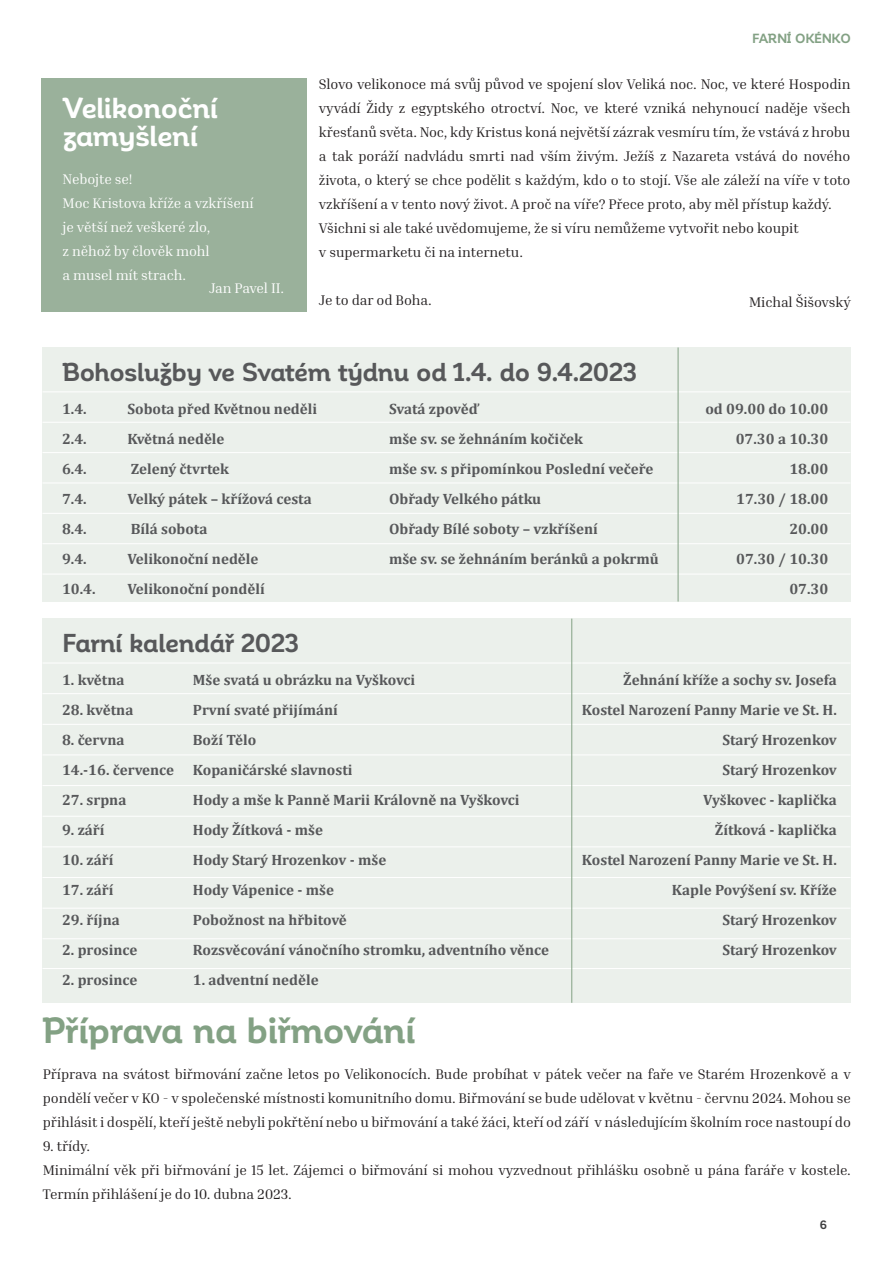
<style>
.page{position:relative;width:893px;height:1263px;background:#fff}
.page>*{position:absolute;margin:0;border:0;box-sizing:border-box;transform-origin:0 0}
.t1{font:700 36px "Corporative Alt";letter-spacing:-.015em;color:#83a184}
.t2{font:700 28.5px/28.5px "Corporative Alt";letter-spacing:-.02em;color:#fff}
.t3{font:700 25.5px "Corporative Alt";letter-spacing:-.015em;color:#57585a}
.t4{font:700 15px/30px "Cambria";color:#57585a;text-align:right}
.t5{font:14.25px/24px "Inria Serif";letter-spacing:-.01em;color:#231f20}
.t6{font:14.25px/24px "Inria Serif";letter-spacing:-.01em;color:#fff}
.t7{font:700 13.05px "Corporative Alt";letter-spacing:-.025em;color:#83a184}
.t8{font:700 12px "Corporative Alt";color:#3e3e3f}
</style>
<div class="page">
<div style="left:42px;top:347px;width:808px;height:255px;background:#ebf0eb"></div>
<div style="left:42px;top:619px;width:808px;height:384px;background:#ebf0eb"></div>
<hr style="left:43px;top:663px;width:807px;height:1px;background:#fff">
<hr style="left:43px;top:693px;width:807px;height:1px;background:#fff">
<hr style="left:43px;top:724px;width:807px;height:1px;background:#fff">
<hr style="left:43px;top:754px;width:807px;height:1px;background:#fff">
<hr style="left:43px;top:785px;width:807px;height:1px;background:#fff">
<hr style="left:43px;top:816px;width:807px;height:1px;background:#fff">
<hr style="left:43px;top:846px;width:807px;height:1px;background:#fff">
<hr style="left:43px;top:908px;width:807px;height:1px;background:#fff">
<hr style="left:43px;top:877px;width:807px;height:1px;background:#fff">
<hr style="left:43px;top:938px;width:807px;height:1px;background:#fff">
<hr style="left:43px;top:968px;width:807px;height:1px;background:#fff">
<hr style="left:571px;top:619px;width:1px;height:384px;background:#83a184">
<div style="left:42px;top:78px;width:265px;height:234px;background:#9ab19b"></div>
<hr style="left:43px;top:391px;width:807px;height:1px;background:#fff">
<hr style="left:43px;top:422px;width:807px;height:1px;background:#fff">
<hr style="left:43px;top:452px;width:807px;height:1px;background:#fff">
<hr style="left:43px;top:483px;width:807px;height:1px;background:#fff">
<hr style="left:43px;top:513px;width:807px;height:1px;background:#fff">
<hr style="left:43px;top:543px;width:807px;height:1px;background:#fff">
<hr style="left:43px;top:574px;width:807px;height:1px;background:#fff">
<hr style="left:678px;top:347px;width:1px;height:255px;background:#83a184">
<h2 class="t2" style="left:63px;top:94px;width:157px">Velikonoční zamyšlení</h2>
<p class="t6" style="left:63px;top:167px;width:192px">Nebojte se!<br>Moc Kristova kříže a vzkříšení je větší než veškeré zlo,<br>z něhož by člověk mohl<br>a musel mít strach.</p>
<p class="t6" style="left:209px;top:276px;width:77px">Jan Pavel II.</p>
<p class="t7" style="left:752px;top:31px;width:100px">FARNÍ OKÉNKO</p>
<p class="t5" style="left:319px;top:72px;width:533px">Slovo velikonoce má svůj původ ve spojení slov Veliká noc. Noc, ve které Hospodin vyvádí Židy z egyptského otroctví. Noc, ve které vzniká nehynoucí naděje všech křesťanů světa. Noc, kdy Kristus koná největší zázrak vesmíru tím, že vstává z hrobu a tak poráží nadvládu smrti nad vším živým. Ježíš z Nazareta vstává do nového života, o který se chce podělit s každým, kdo o to stojí. Vše ale záleží na víře v toto vzkříšení a v tento nový život. A proč na víře? Přece proto, aby měl přístup každý.<br>Všichni si ale také uvědomujeme, že si víru nemůžeme vytvořit nebo koupit<br>v supermarketu či na internetu.</p>
<p class="t5" style="left:319px;top:288px;width:114px">Je to dar od Boha.</p>
<p class="t5" style="left:749px;top:290px;width:103px">Michal Šišovský</p>
<h3 class="t3" style="left:62px;top:358px;width:576px">Bohoslužby ve Svatém týdnu od 1.4. do 9.4.2023</h3>
<p class="t4" style="left:62px;top:393px;width:26px">1.4.</p>
<p class="t4" style="left:127px;top:393px;width:191px">Sobota před Květnou neděli</p>
<p class="t4" style="left:389px;top:393px;width:92px">Svatá zpověď</p>
<p class="t4" style="left:62px;top:423px;width:26px">2.4.</p>
<p class="t4" style="left:127px;top:423px;width:99px">Květná neděle</p>
<p class="t4" style="left:389px;top:423px;width:196px">mše sv. se žehnáním kočiček</p>
<p class="t4" style="left:62px;top:453px;width:26px">6.4.</p>
<p class="t4" style="left:131px;top:453px;width:100px">Zelený čtvrtek</p>
<p class="t4" style="left:389px;top:453px;width:266px">mše sv. s připomínkou Poslední večeře</p>
<p class="t4" style="left:62px;top:483px;width:26px">7.4.</p>
<p class="t4" style="left:127px;top:483px;width:186px">Velký pátek – křížová cesta</p>
<p class="t4" style="left:389px;top:483px;width:154px">Obřady Velkého pátku</p>
<p class="t4" style="left:62px;top:513px;width:26px">8.4.</p>
<p class="t4" style="left:131px;top:513px;width:78px">Bílá sobota</p>
<p class="t4" style="left:389px;top:513px;width:210px">Obřady Bílé soboty – vzkříšení</p>
<p class="t4" style="left:62px;top:543px;width:26px">9.4.</p>
<p class="t4" style="left:127px;top:543px;width:133px">Velikonoční neděle</p>
<p class="t4" style="left:389px;top:543px;width:271px">mše sv. se žehnáním beránků a pokrmů</p>
<p class="t4" style="left:62px;top:573px;width:35px">10.4.</p>
<p class="t4" style="left:127px;top:573px;width:139px">Velikonoční pondělí</p>
<p class="t4" style="left:705px;top:393px;width:124px">od 09.00 do 10.00<br>07.30 a 10.30<br>18.00<br>17.30 / 18.00<br>20.00<br>07.30 / 10.30<br>07.30</p>
<h3 class="t3" style="left:62px;top:629px;width:238px">Farní kalendář 2023</h3>
<p class="t4" style="left:62px;top:664px;width:64px">1. května</p>
<p class="t4" style="left:193px;top:664px;width:224px">Mše svatá u obrázku na Vyškovci</p>
<p class="t4" style="left:62px;top:694px;width:73px">28. května</p>
<p class="t4" style="left:193px;top:694px;width:147px">První svaté přijímání</p>
<p class="t4" style="left:62px;top:724px;width:64px">8. června</p>
<p class="t4" style="left:62px;top:724px;width:292px;text-align:left;text-indent:131px">Boží Tělo<br>14.-16. července Kopaničárské slavnosti</p>
<p class="t4" style="left:62px;top:784px;width:66px">27. srpna</p>
<p class="t4" style="left:193px;top:784px;width:328px">Hody a mše k Panně Marii Královně na Vyškovci</p>
<p class="t4" style="left:62px;top:814px;width:44px">9. září</p>
<p class="t4" style="left:193px;top:814px;width:132px">Hody Žítková - mše</p>
<p class="t4" style="left:62px;top:844px;width:53px">10. září</p>
<p class="t4" style="left:193px;top:844px;width:195px">Hody Starý Hrozenkov - mše</p>
<p class="t4" style="left:62px;top:874px;width:53px">17. září</p>
<p class="t4" style="left:193px;top:874px;width:143px">Hody Vápenice - mše</p>
<p class="t4" style="left:62px;top:904px;width:59px">29. října</p>
<p class="t4" style="left:193px;top:904px;width:155px">Pobožnost na hřbitově</p>
<p class="t4" style="left:62px;top:934px;width:77px">2. prosince</p>
<p class="t4" style="left:193px;top:934px;width:358px">Rozsvěcování vánočního stromku, adventního věnce</p>
<p class="t4" style="left:62px;top:964px;width:77px">2. prosince</p>
<p class="t4" style="left:193px;top:964px;width:127px">1. adventní neděle</p>
<p class="t4" style="left:582px;top:664px;width:256px">Žehnání kříže a sochy sv. Josefa<br>Kostel Narození Panny Marie ve St. H.<br>Starý Hrozenkov<br>Starý Hrozenkov<br>Vyškovec - kaplička<br>Žítková - kaplička<br>Kostel Narození Panny Marie ve St. H.<br>Kaple Povýšení sv. Kříže<br>Starý Hrozenkov<br>Starý Hrozenkov</p>
<h1 class="t1" style="left:42px;top:1011px;width:375px">Příprava na biřmování</h1>
<p class="t5" style="left:43px;top:1062px;width:810px;text-align:justify">Příprava na svátost biřmování začne letos po Velikonocích. Bude probíhat v pátek večer na faře ve Starém Hrozenkově a v pondělí večer v KO - v společenské místnosti komunitního domu. Biřmování se bude udělovat v květnu - červnu 2024. Mohou se přihlásit i dospělí, kteří ještě nebyli pokřtění nebo u biřmování a také žáci, kteří od září v následujícím školním roce nastoupí do</p>
<p class="t5" style="left:43px;top:1134px;width:810px">9. třídy.<br>Minimální věk při biřmování je 15 let. Zájemci o biřmování si mohou vyzvednout přihlášku osobně u pána faráře v kostele.<br>Termín přihlášení je do 10. dubna 2023.</p>
<p class="t8" style="left:820px;top:1218px;width:9px">6</p>
</div>
